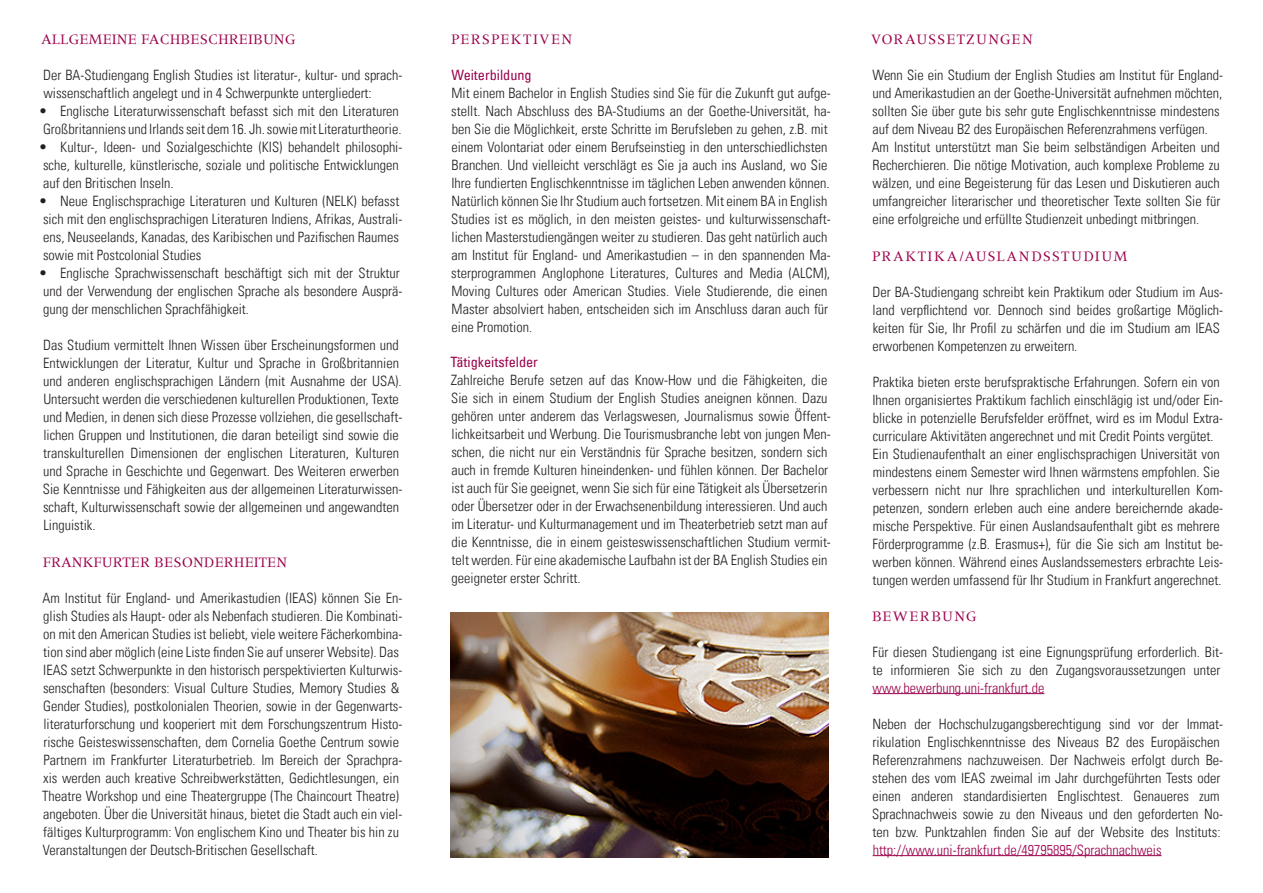
<style>
.page{position:relative;width:1263px;height:893px;background:#fff}
.page>*{position:absolute;margin:0;border:0;box-sizing:border-box;transform-origin:0 0}
.t1{font:15px "Meridien";color:#9b014c}
.t2{font:15px "Meridien";letter-spacing:.09em;color:#9b014c}
.t3{font:15px "Meridien";letter-spacing:.08em;color:#9b014c}
.t4{font:15px "Meridien";letter-spacing:.065em;color:#9b014c}
.t5{font:14.25px/18px "Univers Com 47 Light Cond";color:#231f20}
.t6{font:14.25px "Univers Com 47 Light Cond";color:#9b014c}
.t7{font:condensed 14.25px "Univers Com 57";color:#9b014c}
</style>
<div class="page">
<img style="left:451px;top:612px;width:377px;height:246px">
<hr style="left:872px;top:693px;width:172px;height:1px;background:#9b014c">
<hr style="left:873px;top:855px;width:288px;height:1px;background:#9b014c">
<p class="t1" style="left:41px;top:31px;width:256px">ALLGEMEINE FACHBESCHREIBUNG</p>
<p class="t5" style="left:43px;top:66px;width:361px">Der BA-Studiengang English Studies ist literatur-, kultur- und sprach&shy;wissenschaftlich angelegt und in 4 Schwerpunkte untergliedert:</p>
<p class="t5" style="left:39px;top:102px;width:364px">• Englische Literaturwissenschaft befasst sich mit den Literaturen<br>Großbritanniens und Irlands seit dem 16. Jh. sowie mit Literaturtheorie.</p>
<p class="t5" style="left:39px;top:138px;width:365px">• Kultur-, Ideen- und Sozialgeschichte (KIS) behandelt philosophi&shy;sche, kulturelle, künstlerische, soziale und politische Entwicklungen auf den Britischen Inseln.</p>
<p class="t5" style="left:39px;top:192px;width:365px">• Neue Englischsprachige Literaturen und Kulturen (NELK) befasst sich mit den englischsprachigen Literaturen Indiens, Afrikas, Australi&shy;ens, Neuseelands, Kanadas, des Karibischen und Pazifischen Raumes sowie mit Postcolonial Studies</p>
<p class="t5" style="left:43px;top:264px;width:361px;text-indent:-4px">• Englische Sprachwissenschaft beschäftigt sich mit der Struktur und der Verwendung der englischen Sprache als besondere Ausprä&shy;gung der menschlichen Sprachfähigkeit.</p>
<p class="t5" style="left:43px;top:336px;width:361px">Das Studium vermittelt Ihnen Wissen über Erscheinungsformen und Entwicklungen der Literatur, Kultur und Sprache in Großbritannien und anderen englischsprachigen Ländern (mit Ausnahme der USA).<br>Untersucht werden die verschiedenen kulturellen Produktionen, Texte und Medien, in denen sich diese Prozesse vollziehen, die gesellschaft&shy;lichen Gruppen und Institutionen, die daran beteiligt sind sowie die transkulturellen Dimensionen der englischen Literaturen, Kulturen und Sprache in Geschichte und Gegenwart. Des Weiteren erwerben Sie Kenntnisse und Fähigkeiten aus der allgemeinen Literaturwissen&shy;schaft, Kulturwissenschaft sowie der allgemeinen und angewandten Linguistik.</p>
<p class="t1" style="left:43px;top:553px;width:246px">FRANKFURTER BESONDERHEITEN</p>
<p class="t5" style="left:42px;top:588px;width:362px">Am Institut für England- und Amerikastudien (IEAS) können Sie En&shy;glish Studies als Haupt- oder als Nebenfach studieren. Die Kombinati&shy;on mit den American Studies ist beliebt, viele weitere Fächerkombina&shy;tion sind aber möglich (eine Liste finden Sie auf unserer Website). Das IEAS setzt Schwerpunkte in den historisch perspektivierten Kulturwis&shy;senschaften (besonders: Visual Culture Studies, Memory Studies &amp; Gender Studies), postkolonialen Theorien, sowie in der Gegenwarts&shy;literaturforschung und kooperiert mit dem Forschungszentrum Histo&shy;rische Geisteswissenschaften, dem Cornelia Goethe Centrum sowie Partnern im Frankfurter Literaturbetrieb. Im Bereich der Sprachpra&shy;xis werden auch kreative Schreibwerkstätten, Gedichtlesungen, ein Theatre Workshop und eine Theatergruppe (The Chaincourt Theatre) angeboten. Über die Universität hinaus, bietet die Stadt auch ein viel&shy;fältiges Kulturprogramm: Von englischem Kino und Theater bis hin zu Veranstaltungen der Deutsch-Britischen Gesellschaft.</p>
<p class="t3" style="left:451px;top:31px;width:123px">PERSPEKTIVEN</p>
<p class="t7" style="left:451px;top:66px;width:82px">Weiterbildung</p>
<p class="t5" style="left:451px;top:84px;width:381px">Mit einem Bachelor in English Studies sind Sie für die Zukunft gut aufge&shy;stellt. Nach Abschluss des BA-Studiums an der Goethe-Universität, ha&shy;ben Sie die Möglichkeit, erste Schritte im Berufsleben zu gehen, z.B. mit einem Volontariat oder einem Berufseinstieg in den unterschiedlichsten Branchen. Und vielleicht verschlägt es Sie ja auch ins Ausland, wo Sie Ihre fundierten Englischkenntnisse im täglichen Leben anwenden können.<br>Natürlich können Sie Ihr Studium auch fortsetzen. Mit einem BA in English Studies ist es möglich, in den meisten geistes- und kulturwissenschaft&shy;lichen Masterstudiengängen weiter zu studieren. Das geht natürlich auch am Institut für England- und Amerikastudien – in den spannenden Ma&shy;sterprogrammen Anglophone Literatures, Cultures and Media (ALCM), Moving Cultures oder American Studies. Viele Studierende, die einen Master absolviert haben, entscheiden sich im Anschluss daran auch für eine Promotion.</p>
<p class="t7" style="left:450px;top:353px;width:89px">Tätigkeitsfelder</p>
<p class="t5" style="left:451px;top:371px;width:382px">Zahlreiche Berufe setzen auf das Know-How und die Fähigkeiten, die Sie sich in einem Studium der English Studies aneignen können. Dazu gehören unter anderem das Verlagswesen, Journalismus sowie Öffent&shy;lichkeitsarbeit und Werbung. Die Tourismusbranche lebt von jungen Men&shy;schen, die nicht nur ein Verständnis für Sprache besitzen, sondern sich auch in fremde Kulturen hineindenken- und fühlen können. Der Bachelor ist auch für Sie geeignet, wenn Sie sich für eine Tätigkeit als Übersetzerin oder Übersetzer oder in der Erwachsenenbildung interessieren. Und auch im Literatur- und Kulturmanagement und im Theaterbetrieb setzt man auf die Kenntnisse, die in einem geisteswissenschaftlichen Studium vermit&shy;telt werden. Für eine akademische Laufbahn ist der BA English Studies ein geeigneter erster Schritt.</p>
<p class="t4" style="left:871px;top:31px;width:163px">VORAUSSETZUNGEN</p>
<p class="t5" style="left:872px;top:66px;width:353px">Wenn Sie ein Studium der English Studies am Institut für England&shy;und Amerikastudien an der Goethe-Universität aufnehmen möchten, sollten Sie über gute bis sehr gute Englischkenntnisse mindestens auf dem Niveau B2 des Europäischen Referenzrahmens verfügen.<br>Am Institut unterstützt man Sie beim selbständigen Arbeiten und Recherchieren. Die nötige Motivation, auch komplexe Probleme zu wälzen, und eine Begeisterung für das Lesen und Diskutieren auch umfangreicher literarischer und theoretischer Texte sollten Sie für eine erfolgreiche und erfüllte Studienzeit unbedingt mitbringen.</p>
<p class="t2" style="left:872px;top:247px;width:257px">PRAKTIKA/AUSLANDSSTUDIUM</p>
<p class="t5" style="left:872px;top:282px;width:352px">Der BA-Studiengang schreibt kein Praktikum oder Studium im Aus&shy;land verpflichtend vor. Dennoch sind beides großartige Möglich&shy;keiten für Sie, Ihr Profil zu schärfen und die im Studium am IEAS erworbenen Kompetenzen zu erweitern.</p>
<p class="t5" style="left:872px;top:372px;width:352px">Praktika bieten erste berufspraktische Erfahrungen. Sofern ein von Ihnen organisiertes Praktikum fachlich einschlägig ist und/oder Ein&shy;blicke in potenzielle Berufsfelder eröffnet, wird es im Modul Extra&shy;curriculare Aktivitäten angerechnet und mit Credit Points vergütet.<br>Ein Studienaufenthalt an einer englischsprachigen Universität von mindestens einem Semester wird Ihnen wärmstens empfohlen. Sie verbessern nicht nur Ihre sprachlichen und interkulturellen Kom&shy;petenzen, sondern erleben auch eine andere bereichernde akade&shy;mische Perspektive. Für einen Auslandsaufenthalt gibt es mehrere Förderprogramme (z.B. Erasmus+), für die Sie sich am Institut be&shy;werben können. Während eines Auslandssemesters erbrachte Leis&shy;tungen werden umfassend für Ihr Studium in Frankfurt angerechnet.</p>
<p class="t3" style="left:872px;top:607px;width:106px">BEWERBUNG</p>
<p class="t5" style="left:872px;top:642px;width:352px">Für diesen Studiengang ist eine Eignungsprüfung erforderlich. Bit&shy;te informieren Sie sich zu den Zugangsvoraussetzungen unter</p>
<p class="t6" style="left:872px;top:679px;width:173px">www.bewerbung.uni-frankfurt.de</p>
<p class="t5" style="left:872px;top:714px;width:352px">Neben der Hochschulzugangsberechtigung sind vor der Immat&shy;rikulation Englischkenntnisse des Niveaus B2 des Europäischen Referenzrahmens nachzuweisen. Der Nachweis erfolgt durch Be&shy;stehen des vom IEAS zweimal im Jahr durchgeführten Tests oder einen anderen standardisierten Englischtest. Genaueres zum Sprachnachweis sowie zu den Niveaus und den geforderten No&shy;ten bzw. Punktzahlen finden Sie auf der Website des Instituts:</p>
<p class="t6" style="left:873px;top:841px;width:290px">http://www.uni-frankfurt.de/49795895/Sprachnachweis</p>
</div>
